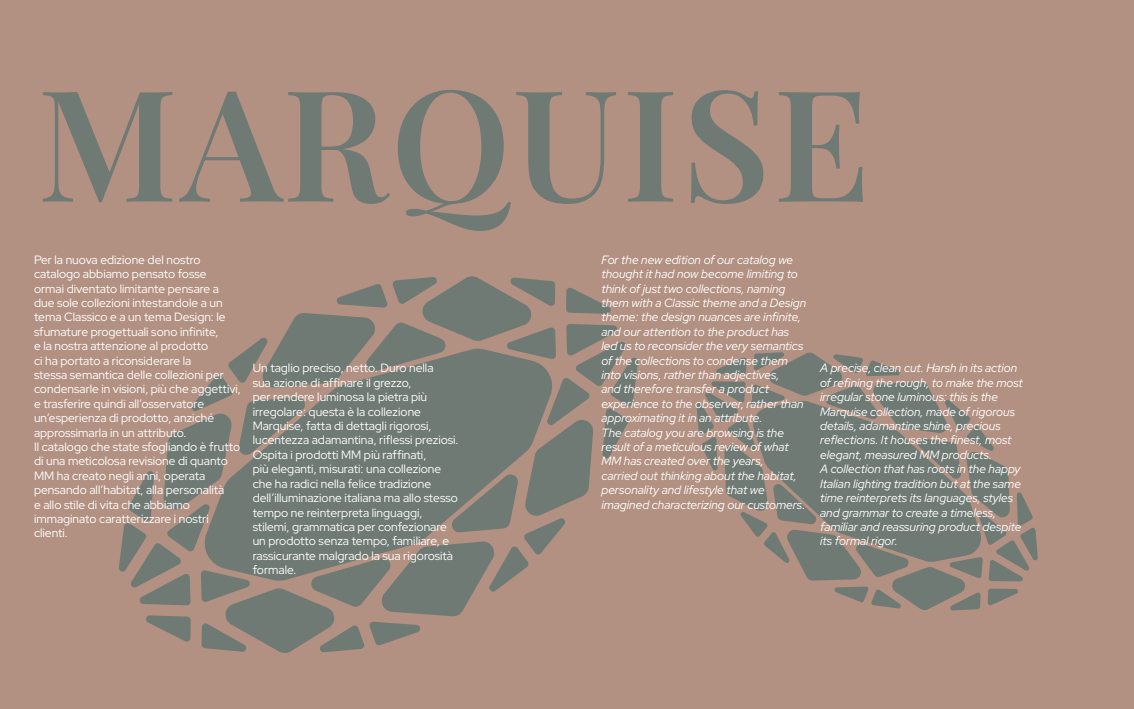
<style>
.page{position:relative;width:1134px;height:709px;background:#b39182}
.page>*{position:absolute;margin:0;border:0;box-sizing:border-box;transform-origin:0 0}
.t1{font:600 155px "Playfair Display";letter-spacing:.02em;color:#6f7a74}
.t2{font:300 12px/14.4px "Red Hat Display";color:#fff}
.t3{font:italic 300 12px/14.4px "Red Hat Display";color:#fff}
</style>
<div class="page">
<svg style="left:118px;top:276px;width:520px;height:377px"></svg>
<svg style="left:201px;top:348px;width:355px;height:233px;fill:#6f7a74"></svg>
<svg style="left:696px;top:352px;width:342px;height:258px"></svg>
<svg style="left:751px;top:400px;width:232px;height:162px;fill:#6f7a74"></svg>
<h1 class="t1" style="left:37px;top:22px;width:834px">MARQUISE</h1>
<p class="t2" style="left:34px;top:252px;width:208px">Per la nuova edizione del nostro catalogo abbiamo pensato fosse<br>ormai diventato limitante pensare a due sole collezioni intestandole a un tema Classico e a un tema Design: le sfumature progettuali sono infinite,<br>e la nostra attenzione al prodotto<br>ci ha portato a riconsiderare la<br>stessa semantica delle collezioni per condensarle in visioni, più che aggettivi, e trasferire quindi all’osservatore un’esperienza di prodotto, anziché approssimarla in un attributo.<br>Il catalogo che state sfogliando è frutto di una meticolosa revisione di quanto MM ha creato negli anni, operata pensando all’habitat, alla personalità<br>e allo stile di vita che abbiamo immaginato caratterizzare i nostri clienti.</p>
<p class="t3" style="left:601px;top:252px;width:206px">For the new edition of our catalog we thought it had now become limiting to think of just two collections, naming them with a Classic theme and a Design theme: the design nuances are infinite, and our attention to the product has led us to reconsider the very semantics of the collections to condense them into visions, rather than adjectives,<br>and therefore transfer a product experience to the observer, rather than approximating it in an attribute.<br>The catalog you are browsing is the result of a meticulous review of what MM has created over the years,<br>carried out thinking about the habitat, personality and lifestyle that we imagined characterizing our customers.</p>
<p class="t2" style="left:253px;top:361px;width:207px">Un taglio preciso, netto. Duro nella<br>sua azione di affinare il grezzo,<br>per rendere luminosa la pietra più irregolare: questa è la collezione Marquise, fatta di dettagli rigorosi, lucentezza adamantina, riflessi preziosi.<br>Ospita i prodotti MM più raffinati,<br>più eleganti, misurati: una collezione che ha radici nella felice tradizione dell’illuminazione italiana ma allo stesso tempo ne reinterpreta linguaggi, stilemi, grammatica per confezionare un prodotto senza tempo, familiare, e rassicurante malgrado la sua rigorosità formale.</p>
<p class="t3" style="left:820px;top:361px;width:204px">A precise, clean cut. Harsh in its action of refining the rough, to make the most irregular stone luminous: this is the Marquise collection, made of rigorous details, adamantine shine, precious reflections. It houses the finest, most elegant, measured MM products.<br>A collection that has roots in the happy Italian lighting tradition but at the same time reinterprets its languages, styles and grammar to create a timeless, familiar and reassuring product despite its formal rigor.</p>
</div>
